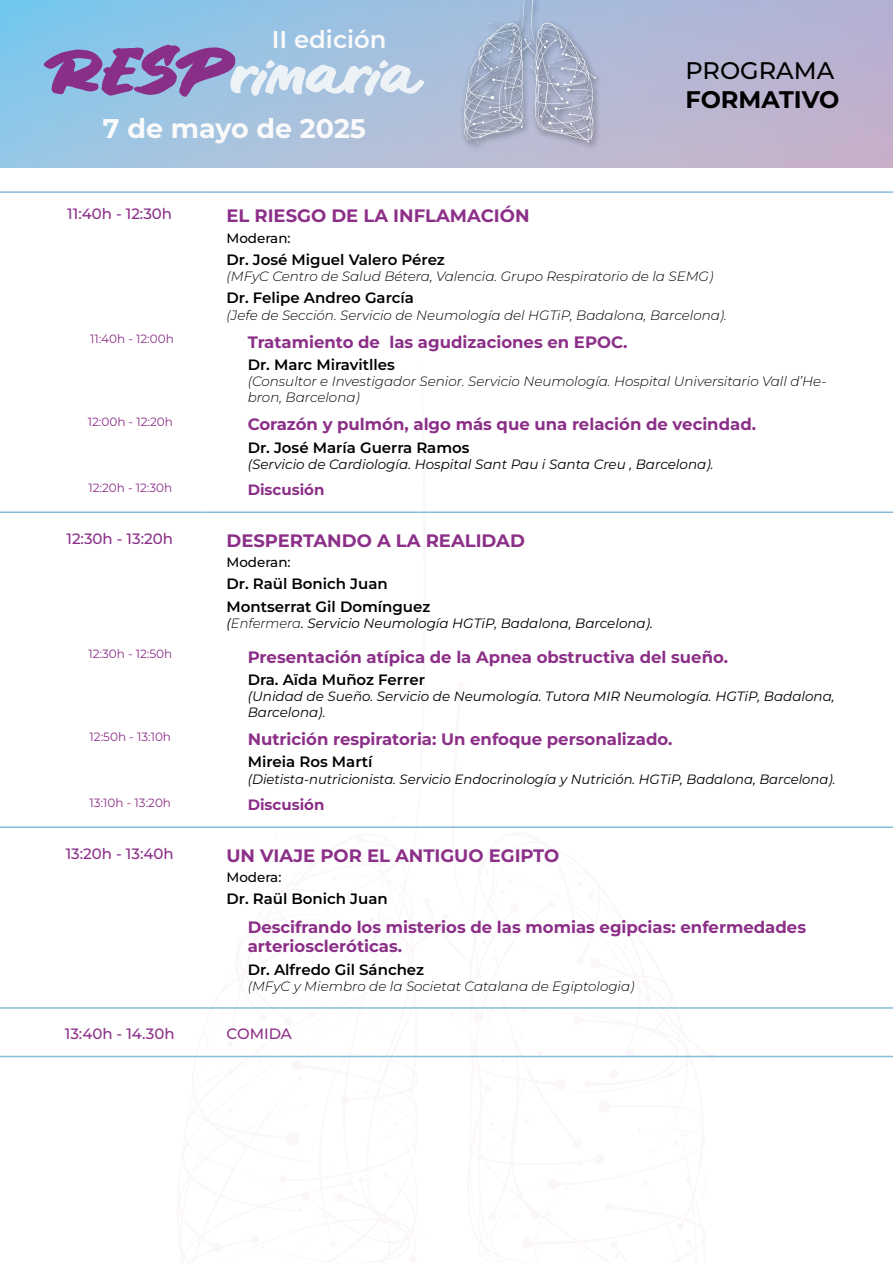
<style>
.page{position:relative;width:893px;height:1263px;background:#fff}
.page>*{position:absolute;margin:0;border:0;box-sizing:border-box;transform-origin:0 0}
.t1{font:700 27px "Montserrat";color:#fafafa}
.t2{font:600 24.3px "Montserrat";color:#fafafa}
.t3{font:700 24px "Montserrat";color:#000}
.t4{font:500 24px "Montserrat";color:#000}
.t5{font:700 18px "Montserrat";color:#8c2f88}
.t6{font:700 16.5px/19.8px "Montserrat";color:#8c2f88}
.t7{font:600 15px/22.2px "Montserrat";color:#000}
.t8{font:500 15px "Montserrat";color:#8c2f88}
.t9{font:700 15px "Montserrat";color:#8c2f88}
.t10{font:italic 13.5px/16.2px "Montserrat";color:#000}
.t11{font:italic 300 13.5px/16.2px "Montserrat";color:#000}
.t12{font:500 13.5px "Montserrat";color:#000}
.t13{font:12px "Montserrat";color:#8c2f88}
.s1{font-weight:300}
</style>
<div class="page">
<svg style="left:0;top:0;width:893px;height:167px;background:#a9bcda"></svg>
<img style="left:458px;top:0;width:150px;height:154px">
<svg style="left:463px;top:0;width:133px;height:146px;background:#a7b2ca"></svg>
<svg style="left:44px;top:45px;width:380px;height:52px;background:#a4a2cd"></svg>
<hr style="left:0;top:191px;width:205px;height:2px;background:#86bcda">
<hr style="left:205px;top:191px;width:688px;height:2px;background:#86bcda">
<hr style="left:0;top:511px;width:205px;height:2px;background:#86bcda">
<hr style="left:205px;top:511px;width:688px;height:2px;background:#86bcda">
<hr style="left:0;top:826px;width:205px;height:2px;background:#86bcda">
<hr style="left:205px;top:826px;width:688px;height:2px;background:#86bcda">
<hr style="left:0;top:1007px;width:205px;height:2px;background:#86bcda">
<hr style="left:205px;top:1007px;width:688px;height:2px;background:#86bcda">
<hr style="left:0;top:1056px;width:205px;height:1px;background:#86bcda">
<hr style="left:205px;top:1056px;width:688px;height:1px;background:#86bcda">
<h2 class="t2" style="left:272px;top:22px;width:116px">II edición</h2>
<h1 class="t1" style="left:103px;top:109px;width:265px">7 de mayo de 2025</h1>
<h3 class="t4" style="left:685px;top:54px;width:150px">PROGRAMA</h3>
<h3 class="t3" style="left:685px;top:82px;width:155px">FORMATIVO</h3>
<p class="t8" style="left:67px;top:204px;width:106px">11:40h - 12:30h</p>
<h3 class="t5" style="left:226px;top:203px;width:305px">EL RIESGO DE LA INFLAMACIÓN</h3>
<p class="t12" style="left:226px;top:229px;width:66px">Moderan:</p>
<p class="t7" style="left:226px;top:248px;width:220px">Dr. José Miguel Valero Pérez</p>
<p class="t11" style="left:226px;top:268px;width:488px">(MFyC Centro de Salud Bétera, Valencia. Grupo Respiratorio de la SEMG)</p>
<p class="t7" style="left:226px;top:286px;width:189px">Dr. Felipe Andreo García</p>
<p class="t11" style="left:226px;top:306px;width:502px">(Jefe de Sección. Servicio de Neumología del HGTiP, Badalona, Barcelona).</p>
<p class="t13" style="left:90px;top:331px;width:85px">11:40h - 12:00h</p>
<p class="t6" style="left:248px;top:331px;width:381px">Tratamiento de las agudizaciones en EPOC.</p>
<p class="t7" style="left:248px;top:353px;width:149px">Dr. Marc Miravitlles</p>
<p class="t11" style="left:248px;top:373px;width:580px">(Consultor e Investigador Senior. Servicio Neumología. Hospital Universitario Vall d’He&shy;bron, Barcelona)</p>
<p class="t13" style="left:88px;top:413px;width:87px">12:00h - 12:20h</p>
<p class="t6" style="left:248px;top:414px;width:510px">Corazón y pulmón, algo más que una relación de vecindad.</p>
<p class="t7" style="left:248px;top:435px;width:223px">Dr. José María Guerra Ramos</p>
<p class="t10" style="left:248px;top:455px;width:467px">(Servicio de Cardiología. Hospital Sant Pau i Santa Creu , Barcelona).</p>
<p class="t13" style="left:88px;top:480px;width:85px">12:20h - 12:30h</p>
<p class="t9" style="left:248px;top:479px;width:78px">Discusión</p>
<p class="t8" style="left:66px;top:528px;width:108px">12:30h - 13:20h</p>
<h3 class="t5" style="left:226px;top:527px;width:300px">DESPERTANDO A LA REALIDAD</h3>
<p class="t12" style="left:226px;top:553px;width:66px">Moderan:</p>
<p class="t7" style="left:226px;top:572px;width:205px">Dr. Raül Bonich Juan<br>Montserrat Gil Domínguez</p>
<p class="t10" style="left:226px;top:614px;width:428px">(<span class="s1">Enfermera</span>. Servicio Neumología HGTiP, Badalona, Barcelona).</p>
<p class="t13" style="left:88px;top:646px;width:85px">12:30h - 12:50h</p>
<p class="t6" style="left:248px;top:646px;width:482px">Presentación atípica de la Apnea obstructiva del sueño.</p>
<p class="t7" style="left:248px;top:668px;width:179px">Dra. Aïda Muñoz Ferrer</p>
<p class="t10" style="left:248px;top:688px;width:588px">(Unidad de Sueño. Servicio de Neumología. Tutora MIR Neumología. HGTiP, Badalona,<br>Barcelona).</p>
<p class="t13" style="left:90px;top:728px;width:83px">12:50h - 13:10h</p>
<p class="t6" style="left:248px;top:729px;width:426px">Nutrición respiratoria: Un enfoque personalizado.</p>
<p class="t7" style="left:248px;top:750px;width:126px">Mireia Ros Martí</p>
<p class="t10" style="left:248px;top:770px;width:589px">(Dietista-nutricionista. Servicio Endocrinología y Nutrición. HGTiP, Badalona, Barcelona).</p>
<p class="t13" style="left:90px;top:795px;width:83px">13:10h - 13:20h</p>
<p class="t9" style="left:248px;top:794px;width:78px">Discusión</p>
<p class="t8" style="left:66px;top:843px;width:109px">13:20h - 13:40h</p>
<h3 class="t5" style="left:226px;top:842px;width:334px">UN VIAJE POR EL ANTIGUO EGIPTO</h3>
<p class="t12" style="left:226px;top:868px;width:56px">Modera:</p>
<p class="t7" style="left:226px;top:887px;width:163px">Dr. Raül Bonich Juan</p>
<p class="t6" style="left:248px;top:916px;width:560px">Descifrando los misterios de las momias egipcias: enfermedades arterioscleróticas.</p>
<p class="t7" style="left:248px;top:958px;width:178px">Dr. Alfredo Gil Sánchez</p>
<p class="t11" style="left:248px;top:977px;width:388px">(MFyC y Miembro de la Societat Catalana de Egiptologia)</p>
<p class="t8" style="left:65px;top:1024px;width:111px">13:40h - 14.30h</p>
<p class="t8" style="left:226px;top:1024px;width:67px">COMIDA</p>
</div>
